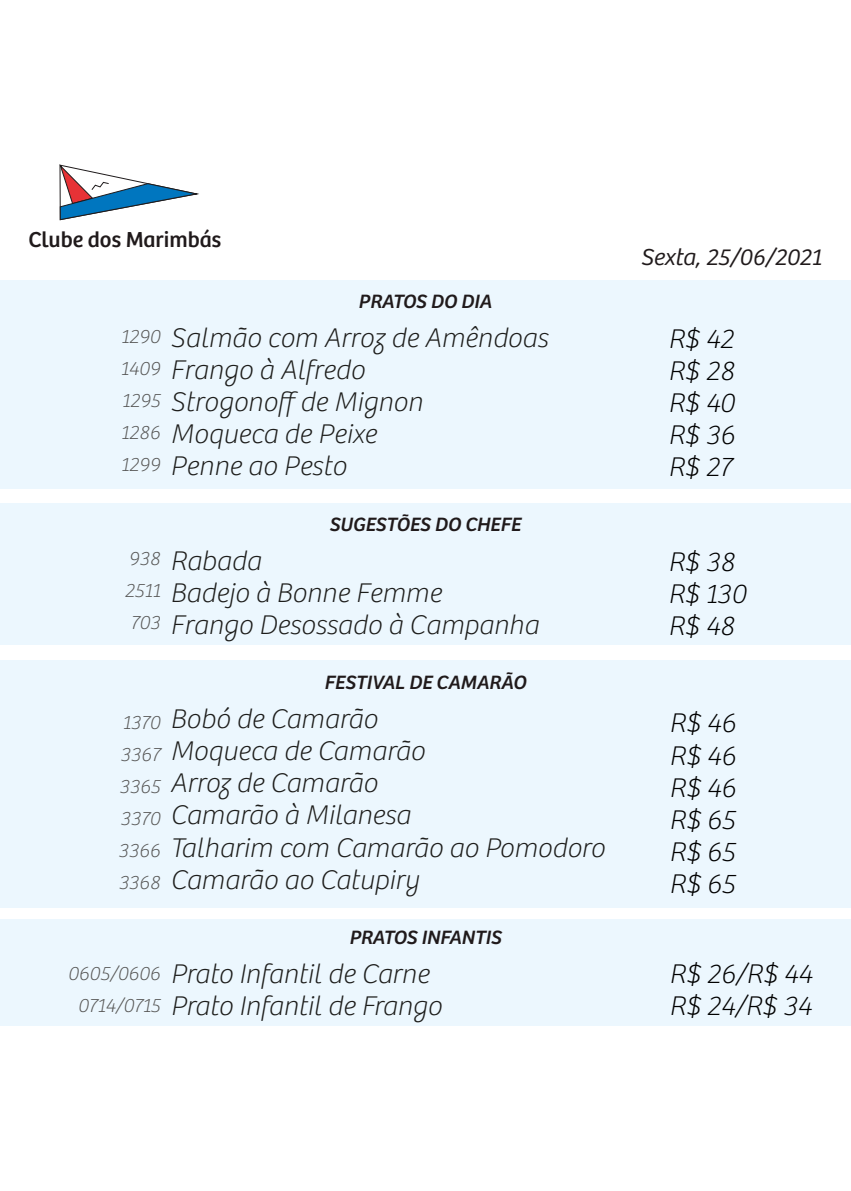
<style>
.page{position:relative;width:851px;height:1191px;background:#fff}
.page>*{position:absolute;margin:0;border:0;box-sizing:border-box;transform-origin:0 0}
.t1{font:italic 100 28px/32px "Bree";color:#1d1d1b}
.t2{font:italic 100 28px/32px "Bree";color:#010101;text-align:justify}
.t3{font:italic 300 24px "Bree";color:#201a1b}
.t4{font:22.4px "Bree";color:#201a1b}
.t5{font:italic 100 20px/32px "Bree";color:#575756;text-align:justify}
.t6{font:italic 20px "Bree";color:#201a1b}
</style>
<div class="page">
<div style="left:0;top:280px;width:850px;height:209px;background:#ecf7fe"></div>
<div style="left:0;top:660px;width:850px;height:247px;background:#ecf7fe"></div>
<div style="left:0;top:919px;width:850px;height:106px;background:#ecf7fe"></div>
<div style="left:0;top:503px;width:850px;height:142px;background:#ecf7fe"></div>
<svg style="left:59px;top:164px;width:140px;height:57px"></svg>
<p class="t4" style="left:28px;top:227px;width:194px">Clube dos Marimbás</p>
<p class="t3" style="left:640px;top:244px;width:182px">Sexta, 25/06/2021</p>
<p class="t6" style="left:358px;top:290px;width:135px">PRATOS DO DIA</p>
<p class="t1" style="left:170px;top:323px;width:379px">Salmão com Arroz de Amêndoas<br>Frango à Alfredo<br>Strogonoff de Mignon<br>Moqueca de Peixe<br>Penne ao Pesto</p>
<p class="t5" style="left:121px;top:321px;width:41px">1290<br>1409<br>1295<br>1286<br>1299</p>
<p class="t2" style="left:668px;top:323px;width:68px">R$ 42<br>R$ 28<br>R$ 40<br>R$ 36<br>R$ 27</p>
<p class="t6" style="left:329px;top:512px;width:193px">SUGESTÕES DO CHEFE</p>
<p class="t1" style="left:170px;top:545px;width:370px">Rabada<br>Badejo à Bonne Femme<br>Frango Desossado à Campanha</p>
<p class="t5" style="left:124px;top:543px;width:37px;text-align:center">938<br>2511<br>703</p>
<p class="t2" style="left:668px;top:546px;width:79px;text-align:left">R$ 38<br>R$ 130<br>R$ 48</p>
<p class="t6" style="left:324px;top:671px;width:203px">FESTIVAL DE CAMARÃO</p>
<p class="t1" style="left:170px;top:704px;width:436px">Bobó de Camarão<br>Moqueca de Camarão<br>Arroz de Camarão<br>Camarão à Milanesa<br>Talharim com Camarão ao Pomodoro<br>Camarão ao Catupiry</p>
<p class="t5" style="left:118px;top:706px;width:43px">1370<br>3367<br>3365<br>3370<br>3366<br>3368</p>
<p class="t2" style="left:669px;top:708px;width:68px">R$ 46<br>R$ 46<br>R$ 46<br>R$ 65<br>R$ 65<br>R$ 65</p>
<p class="t6" style="left:349px;top:925px;width:154px">PRATOS INFANTIS</p>
<p class="t5" style="left:68px;top:957px;width:94px;text-align:center">0605/0606<br>0714/0715</p>
<p class="t2" style="left:669px;top:958px;width:144px">R$ 26/R$ 44<br>R$ 24/R$ 34</p>
<p class="t1" style="left:170px;top:958px;width:273px">Prato Infantil de Carne<br>Prato Infantil de Frango</p>
</div>
